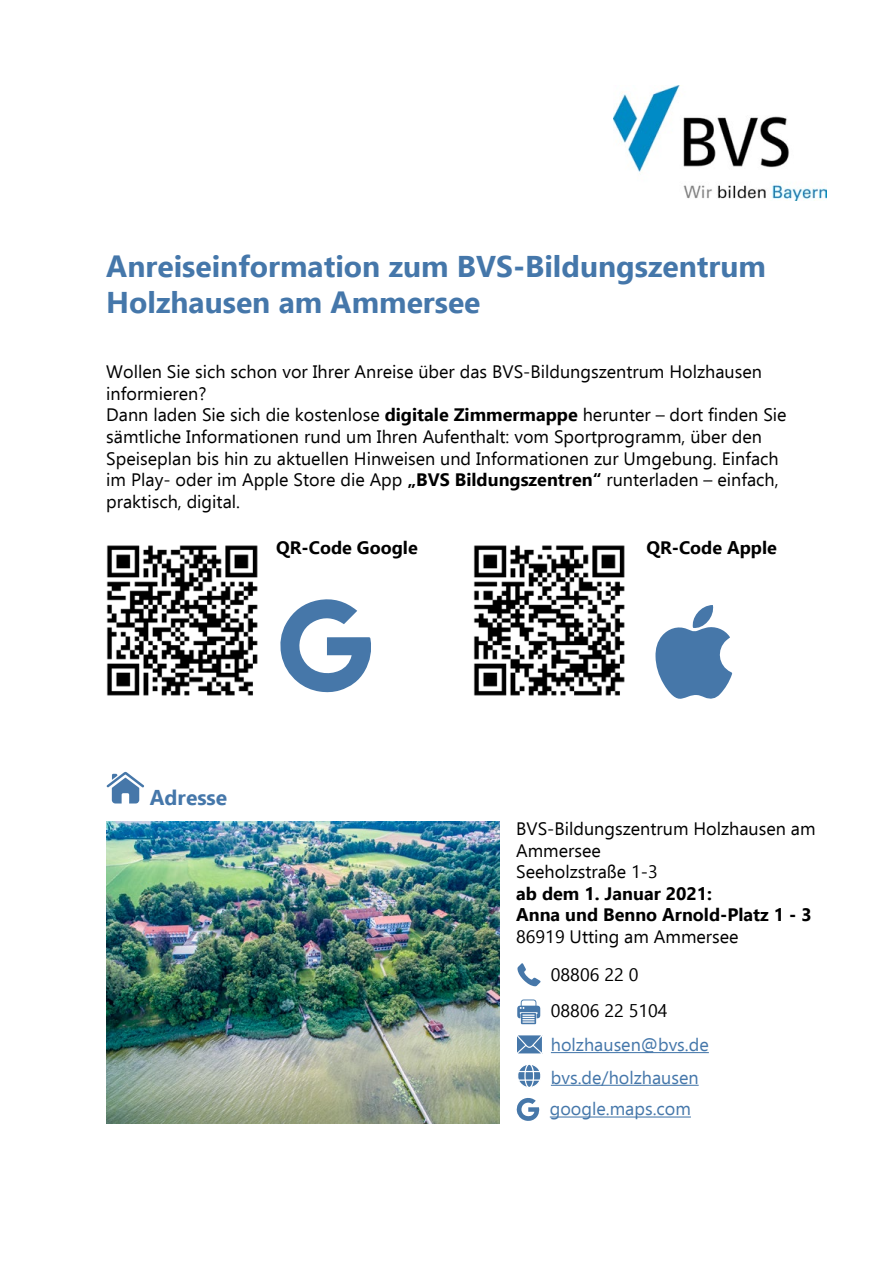
<style>
.page{position:relative;width:893px;height:1263px;background:#fff}
.page>*{position:absolute;margin:0;border:0;box-sizing:border-box;transform-origin:0 0}
.t1{font:700 30px/36px "Ebrima";color:#4577aa}
.t2{font:700 21px "Ebrima";color:#4577aa}
.t3{font:18px/21.6px "Ebrima";color:#000}
.t4{font:700 18px/21.6px "Ebrima";color:#000}
.t5{font:18px "Ebrima";color:#4577aa}
.s1{font-weight:700}
</style>
<div class="page">
<img style="left:614px;top:85px;width:212px;height:115px">
<img style="left:106px;top:545px;width:152px;height:151px">
<img style="left:473px;top:545px;width:152px;height:151px">
<svg style="left:107px;top:772px;width:37px;height:31px"></svg>
<img style="left:106px;top:822px;width:393px;height:301px">
<hr style="left:551px;top:1052px;width:158px;height:1px;background:#4577aa">
<hr style="left:551px;top:1085px;width:148px;height:1px;background:#4577aa">
<hr style="left:550px;top:1116px;width:141px;height:1px;background:#4577aa">
<svg style="left:517px;top:963px;width:24px;height:23px"></svg>
<svg style="left:517px;top:999px;width:23px;height:25px"></svg>
<svg style="left:517px;top:1035px;width:26px;height:19px"></svg>
<svg style="left:518px;top:1064px;width:23px;height:23px"></svg>
<svg style="left:516px;top:1098px;width:23px;height:23px"></svg>
<svg style="left:280px;top:599px;width:91px;height:94px"></svg>
<svg style="left:655px;top:605px;width:77px;height:94px"></svg>
<p class="t1" style="left:106px;top:247px;width:661px">Anreiseinformation zum BVS-Bildungszentrum<br>Holzhausen am Ammersee</p>
<p class="t3" style="left:106px;top:360px;width:657px">Wollen Sie sich schon vor Ihrer Anreise über das BVS-Bildungszentrum Holzhausen informieren?</p>
<p class="t3" style="left:106px;top:404px;width:682px">Dann laden Sie sich die kostenlose <span class="s1">digitale Zimmermappe</span> herunter – dort finden Sie sämtliche Informationen rund um Ihren Aufenthalt: vom Sportprogramm, über den Speiseplan bis hin zu aktuellen Hinweisen und Informationen zur Umgebung. Einfach im Play- oder im Apple Store die App <span class="s1">„BVS Bildungszentren“</span> runterladen – einfach, praktisch, digital.</p>
<p class="t4" style="left:276px;top:536px;width:143px">QR-Code Google</p>
<p class="t4" style="left:646px;top:536px;width:132px">QR-Code Apple</p>
<p class="t2" style="left:150px;top:781px;width:79px">Adresse</p>
<p class="t3" style="left:516px;top:817px;width:301px">BVS-Bildungszentrum Holzhausen am<br>Ammersee</p>
<p class="t3" style="left:516px;top:860px;width:143px">Seeholzstraße 1-3</p>
<p class="t4" style="left:516px;top:881px;width:297px">ab dem 1. Januar 2021:<br>Anna und Benno Arnold-Platz 1 - 3</p>
<p class="t3" style="left:516px;top:925px;width:224px">86919 Utting am Ammersee</p>
<p class="t3" style="left:551px;top:963px;width:89px">08806 22 0</p>
<p class="t3" style="left:551px;top:999px;width:118px">08806 22 5104</p>
<p class="t5" style="left:551px;top:1031px;width:159px">holzhausen@bvs.de</p>
<p class="t5" style="left:551px;top:1064px;width:149px">bvs.de/holzhausen</p>
<p class="t5" style="left:550px;top:1096px;width:143px">google.maps.com</p>
</div>
